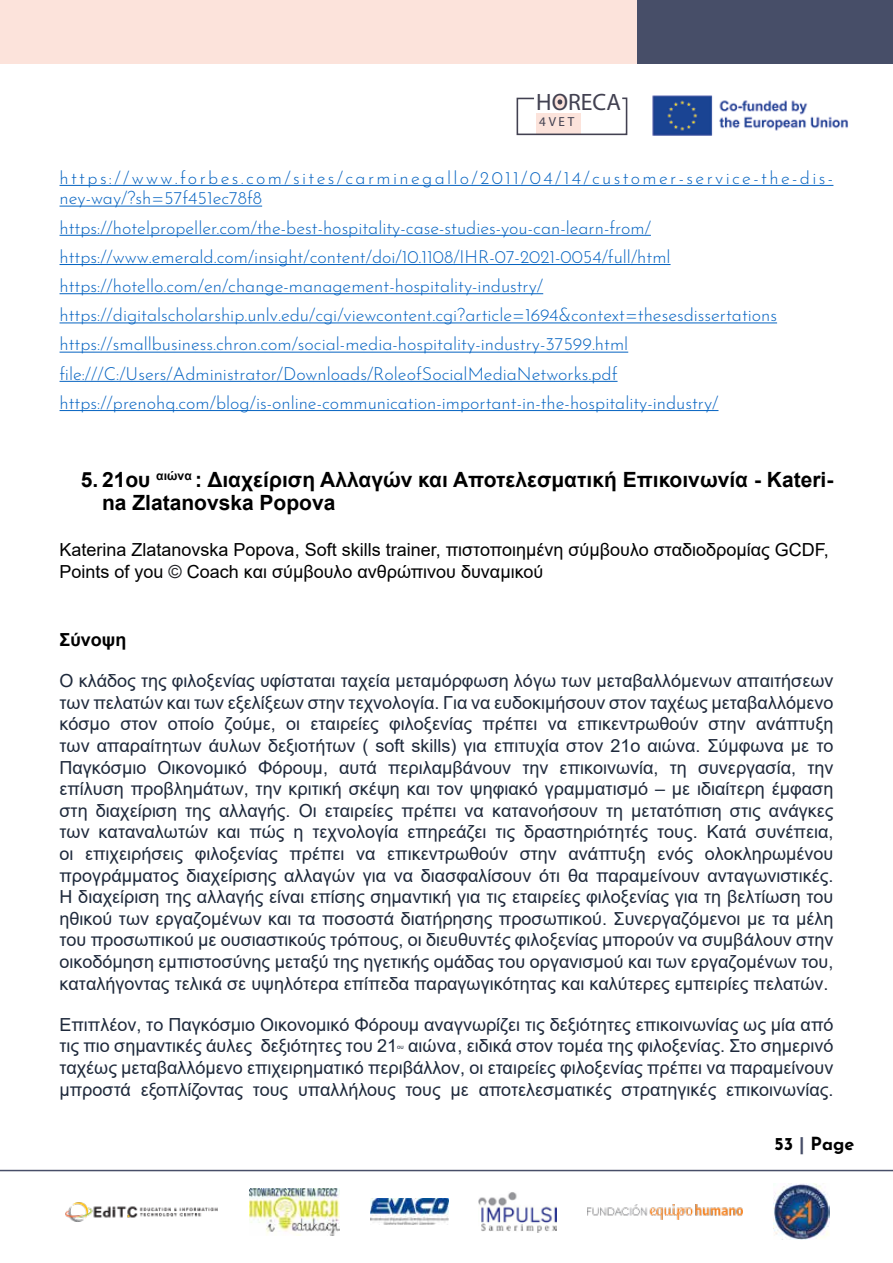
<style>
.page{position:relative;width:893px;height:1263px;background:#fff}
.page>*{position:absolute;margin:0;border:0;box-sizing:border-box;transform-origin:0 0}
.t1{font:600 23.7px "Josefin Sans";color:#424151}
.t2{font:700 21px/22.6px "Arial";color:#000}
.t3{font:18px/21.6px "Arial";color:#1e293b;text-align:justify}
.t4{font:300 18px/29.2px "Josefin Sans";color:#0563c1}
.t5{font:18px/21.6px "Arial";color:#000}
.t6{font:300 18px/20.7px "Josefin Sans";letter-spacing:.13em;color:#0563c1}
.t7{font:700 18px "Josefin Sans";color:#000}
.t8{font:700 18px "Arial";color:#000}
.t9{font:300 13.2px "Josefin Sans";color:#424151}
.t10{font:6.15px "Arial";color:#1e293b}
.s1{color:#202124}
.s2{color:#474e68}
</style>
<div class="page">
<div style="left:0;top:0;width:893px;height:64px;background:#fce3db"></div>
<div style="left:638px;top:0;width:255px;height:64px;background:#474e68"></div>
<div style="left:553px;top:95px;width:14px;height:14px;background:#fce3db;border-radius:50%"></div>
<svg style="left:516px;top:97px;width:112px;height:39px"></svg>
<img style="left:652px;top:95px;width:196px;height:41px">
<img style="left:65px;top:1202px;width:153px;height:20px">
<img style="left:587px;top:1204px;width:155px;height:15px">
<img style="left:479px;top:1192px;width:77px;height:40px">
<img style="left:370px;top:1199px;width:78px;height:26px">
<img style="left:250px;top:1188px;width:90px;height:47px">
<img style="left:773px;top:1184px;width:56px;height:56px">
<hr style="left:0;top:1170px;width:893px;height:1px;background:#474e68">
<hr style="left:60px;top:185px;width:773px;height:1px;background:#0563c1">
<hr style="left:60px;top:206px;width:202px;height:1px;background:#0563c1">
<hr style="left:60px;top:235px;width:591px;height:1px;background:#0563c1">
<hr style="left:60px;top:264px;width:611px;height:1px;background:#0563c1">
<hr style="left:60px;top:293px;width:483px;height:1px;background:#0563c1">
<hr style="left:60px;top:322px;width:717px;height:1px;background:#0563c1">
<hr style="left:60px;top:352px;width:568px;height:1px;background:#0563c1">
<hr style="left:60px;top:381px;width:558px;height:1px;background:#0563c1">
<hr style="left:60px;top:410px;width:658px;height:1px;background:#0563c1">
<h1 class="t1" style="left:536px;top:87px;width:86px">HORECA</h1>
<p class="t9" style="left:539px;top:113px;width:37px">4VET</p>
<p class="t6" style="left:60px;top:165px;width:775px">https://www.forbes.com/sites/carminegallo/2011/04/14/customer-service-the-dis&shy;ney-way/?sh=57f451ec78f8</p>
<p class="t4" style="left:60px;top:211px;width:719px">https://hotelpropeller.com/the-best-hospitality-case-studies-you-can-learn-from/ https://www.emerald.com/insight/content/doi/10.1108/IHR-07-2021-0054/full/html https://hotello.com/en/change-management-hospitality-industry/ https://digitalscholarship.unlv.edu/cgi/viewcontent.cgi?article=1694&amp;context=thesesdissertations https://smallbusiness.chron.com/social-media-hospitality-industry-37599.html file:///C:/Users/Administrator/Downloads/RoleofSocialMediaNetworks.pdf https://prenohq.com/blog/is-online-communication-important-in-the-hospitality-industry/</p>
<p class="t2" style="left:102px;top:469px;width:733px;text-indent:-21px">5. 21ου <sup>αιώνα</sup> : Διαχείριση Αλλαγών και Αποτελεσματική Επικοινωνία - Kateri&shy;na Zlatanovska Popova</p>
<p class="t5" style="left:60px;top:539px;width:771px">Katerina Zlatanovska Popova, Soft skills trainer, πιστοποιημένη σύμβουλο σταδιοδρομίας GCDF,<br>Points of you <span class="s1">©</span> Coach και σύμβουλο ανθρώπινου δυναμικού</p>
<p class="t8" style="left:60px;top:627px;width:68px">Σύνοψη</p>
<p class="t3" style="left:60px;top:670px;width:775px">Ο κλάδος της φιλοξενίας υφίσταται ταχεία μεταμόρφωση λόγω των μεταβαλλόμενων απαιτήσεων των πελατών και των εξελίξεων στην τεχνολογία. Για να ευδοκιμήσουν στον ταχέως μεταβαλλόμενο κόσμο στον οποίο ζούμε, οι εταιρείες φιλοξενίας πρέπει να επικεντρωθούν στην ανάπτυξη των απαραίτητων άυλων δεξιοτήτων ( soft skills) για επιτυχία στον 21ο αιώνα. Σύμφωνα με το Παγκόσμιο Οικονομικό Φόρουμ, αυτά περιλαμβάνουν την επικοινωνία, τη συνεργασία, την επίλυση προβλημάτων, την κριτική σκέψη και τον ψηφιακό γραμματισμό – με ιδιαίτερη έμφαση στη διαχείριση της αλλαγής. Οι εταιρείες πρέπει να κατανοήσουν τη μετατόπιση στις ανάγκες των καταναλωτών και πώς η τεχνολογία επηρεάζει τις δραστηριότητές τους. Κατά συνέπεια, οι επιχειρήσεις φιλοξενίας πρέπει να επικεντρωθούν στην ανάπτυξη ενός ολοκληρωμένου προγράμματος διαχείρισης αλλαγών για να διασφαλίσουν ότι θα παραμείνουν ανταγωνιστικές.<br>Η διαχείριση της αλλαγής είναι επίσης σημαντική για τις εταιρείες φιλοξενίας για τη βελτίωση του ηθικού των εργαζομένων και τα ποσοστά διατήρησης προσωπικού. Συνεργαζόμενοι με τα μέλη του προσωπικού με ουσιαστικούς τρόπους, οι διευθυντές φιλοξενίας μπορούν να συμβάλουν στην οικοδόμηση εμπιστοσύνης μεταξύ της ηγετικής ομάδας του οργανισμού και των εργαζομένων του, καταλήγοντας τελικά σε υψηλότερα επίπεδα παραγωγικότητας και καλύτερες εμπειρίες πελατών.</p>
<p class="t3" style="left:60px;top:1013px;width:775px">Επιπλέον, το Παγκόσμιο Οικονομικό Φόρουμ αναγνωρίζει τις δεξιότητες επικοινωνίας ως μία από τις πιο σημαντικές άυλες δεξιότητες του 21</p>
<p class="t3" style="left:60px;top:1035px;width:775px;text-indent:349px">αιώνα, ειδικά στον τομέα της φιλοξενίας. Στο σημερινό ταχέως μεταβαλλόμενο επιχειρηματικό περιβάλλον, οι εταιρείες φιλοξενίας πρέπει να παραμείνουν μπροστά εξοπλίζοντας τους υπαλλήλους τους με αποτελεσματικές στρατηγικές επικοινωνίας.</p>
<p class="t10" style="left:397px;top:1042px;width:8px">ου</p>
<p class="t7" style="left:775px;top:1130px;width:81px">53 <span class="s2">|</span> Page</p>
</div>
